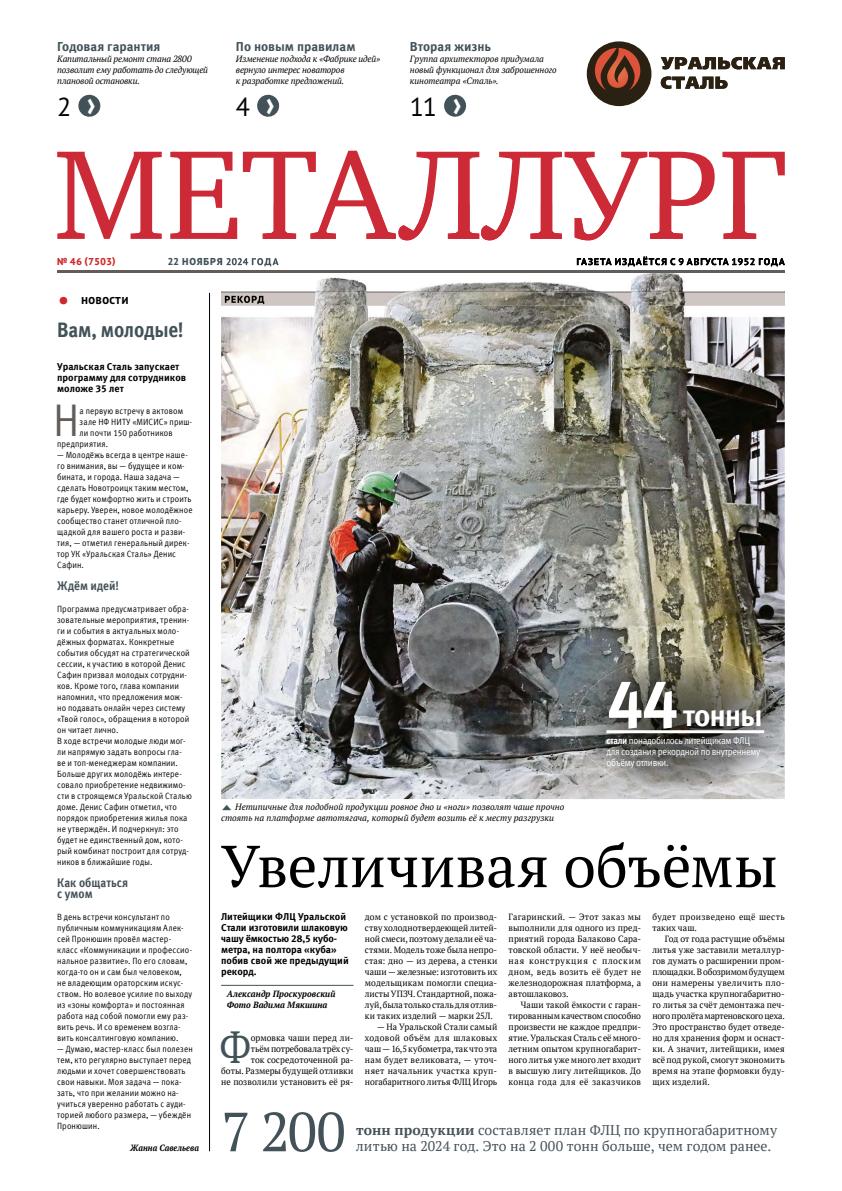
<style>
.page{position:relative;width:842px;height:1191px;background:#fff}
.page>*{position:absolute;margin:0;border:0;box-sizing:border-box;transform-origin:0 0}
.t1{font:59px "PT Serif";color:#000}
.t2{font:55px "PT Serif";color:#425258}
.t3{font:45.6px "Meta Offc Pro Norm";color:#625d58;scale:.9 1}
.t4{font:44.9px "PT Serif";color:#425258;scale:.9 1}
.t5{font:700 30px "Meta Offc Pro";letter-spacing:-.04em;color:#fff}
.t6{font:26px "PT Sans Pro";color:#000}
.t7{font:700 21px "Meta Offc Pro";letter-spacing:-.01em;color:#425258;scale:.9 1}
.t8{font:14px/16px "PT Serif";letter-spacing:.01em;color:#445259}
.t9{font:700 13px "Meta Offc Pro";color:#425258}
.t10{font:700 12.5px/11px "Meta Offc Pro";letter-spacing:.005em;color:#445259;scale:.9 1}
.t11{font:700 10px/11px "Meta Offc Pro";color:#000}
.t12{font:10px/11px "Meta Offc Pro Norm";letter-spacing:-.03em;color:#fff;scale:.9 1}
.t13{font:800 10px "PT Sans Pro";letter-spacing:.085em;color:#425258}
.t14{font:800 10px "PT Sans Pro";color:#d0282b}
.t15{font:800 10px "PT Sans Pro";letter-spacing:.065em;color:#000}
.t16{font:9px/11px "Meta Offc Pro Norm";letter-spacing:.015em;color:#000;scale:.9 1}
.t17{font:9px/11px "PT Serif";letter-spacing:.015em;color:#000;text-align:justify;scale:.96 1}
.t18{font:italic 9px/11px "PT Serif";letter-spacing:-.01em;color:#000}
.t19{font:italic 700 9px/11px "PT Serif";letter-spacing:.005em;color:#000;scale:.95 1}
.t20{font:italic 700 9px "PT Serif";letter-spacing:.005em;color:#000;scale:.9 1}
.s1{font-family:"Meta Offc Pro";font-weight:700;font-size:34px;color:#fff}
.s2{font-weight:400;font-size:27px;color:#d0282b}
.s3{font-family:"Modern Pictograms";font-style:normal;font-size:14px;color:#425258}
.s4{font-size:66px}
.s5{font-family:"Meta Offc Pro";font-weight:700}
.s6{font-weight:700}
</style>
<div class="page">
<svg style="left:587px;top:41px;width:64px;height:65px"></svg>
<svg style="left:661px;top:57px;width:124px;height:12px"></svg>
<svg style="left:661px;top:76px;width:67px;height:13px"></svg>
<svg style="left:57px;top:151px;width:728px;height:88px"></svg>
<svg style="left:268px;top:95px;width:3px;height:22px"></svg>
<svg style="left:89px;top:95px;width:3px;height:22px"></svg>
<svg style="left:455px;top:95px;width:3px;height:22px"></svg>
<hr style="left:209px;top:293px;width:1px;height:858px;background:#000">
<hr style="left:57px;top:270px;width:728px;height:2px;background:#625d58">
<hr style="left:221px;top:984px;width:132px;height:1px;background:#425258">
<img style="left:221px;top:240px;width:458px;height:418px">
<img style="left:679px;top:204px;width:106px;height:452px">
<img style="left:221px;top:658px;width:387px;height:141px">
<img style="left:750px;top:791px;width:35px;height:8px">
<img style="left:608px;top:791px;width:142px;height:8px">
<img style="left:221px;top:258px;width:58px;height:8px">
<img style="left:221px;top:204px;width:535px;height:36px">
<img style="left:221px;top:292px;width:564px;height:13px">
<img style="left:225px;top:296px;width:39px;height:8px">
<img style="left:221px;top:270px;width:564px;height:2px">
<img style="left:577px;top:256px;width:208px;height:10px">
<img style="left:576px;top:656px;width:209px;height:135px">
<hr style="left:606px;top:730px;width:158px;height:3px;background:#fff">
<h3 class="t9" style="left:57px;top:36px;width:104px">Годовая гарантия</h3>
<p class="t18" style="left:57px;top:53px;width:152px">Капитальный ремонт стана 2800 позволит ему работать до следующей плановой остановки.</p>
<h3 class="t6" style="left:57px;top:90px;width:40px">2 <span class="s1">›</span></h3>
<h3 class="t9" style="left:236px;top:36px;width:121px">По новым правилам</h3>
<p class="t18" style="left:236px;top:53px;width:146px">Изменение подхода к «Фабрике идей» вернуло интерес новаторов<br>к разработке предложений.</p>
<h3 class="t6" style="left:236px;top:90px;width:40px">4 <span class="s1">›</span></h3>
<h3 class="t9" style="left:410px;top:36px;width:83px">Вторая жизнь</h3>
<p class="t18" style="left:410px;top:53px;width:148px">Группа архитекторов придумала новый функционал для заброшенного кинотеатра «Сталь».</p>
<h3 class="t6" style="left:410px;top:90px;width:53px">11 <span class="s1">›</span></h3>
<p class="t14" style="left:57px;top:255px;width:60px">№ 46 (7503)</p>
<p class="t13" style="left:168px;top:255px;width:112px">22 НОЯБРЯ 2024 ГОДА</p>
<p class="t15" style="left:58px;top:294px;width:72px"><span class="s2">•</span> НОВОСТИ</p>
<h3 class="t7" style="left:57px;top:313px;width:142px">Вам, молодые!</h3>
<p class="t11" style="left:57px;top:360px;width:130px">Уральская Сталь запускает программу для сотрудников моложе 35 лет</p>
<h3 class="t3" style="left:53px;top:386px;width:31px">Н</h3>
<p class="t16" style="left:80px;top:405px;width:117px">а первую встречу в актовом</p>
<p class="t16" style="left:80px;top:416px;width:126px">зале НФ НИТУ «МИСИС» приш-</p>
<p class="t16" style="left:80px;top:427px;width:105px">ли почти 150 работников</p>
<p class="t16" style="left:57px;top:438px;width:58px">предприятия.</p>
<p class="t16" style="left:57px;top:449px;width:152px">— Молодёжь всегда в центре наше&shy;го внимания, вы — будущее и ком&shy;бината, и города. Наша задача — сделать Новотроицк таким местом, где будет комфортно жить и строить карьеру. Уверен, новое молодёжное сообщество станет отличной пло&shy;щадкой для вашего роста и разви&shy;тия, — отметил генеральный дирек&shy;тор УК «Уральская Сталь» Денис<br>Сафин.</p>
<h3 class="t10" style="left:57px;top:579px;width:70px">Ждём идей!</h3>
<p class="t16" style="left:57px;top:603px;width:151px">Программа предусматривает обра&shy;зовательные мероприятия, тренин&shy;ги и события в актуальных моло&shy;дёжных форматах. Конкретные события обсудят на стратегической сессии, к участию в которой Денис<br>Сафин призвал молодых сотрудни&shy;ков. Кроме того, глава компании напомнил, что предложения мож&shy;но подавать онлайн через систему «Твой голос», обращения в которой он читает лично.<br>В ходе встречи молодые люди мог&shy;ли напрямую задать вопросы гла&shy;ве и топ-менеджерам компании.<br>Больше других молодёжь интере&shy;совало приобретение недвижимо&shy;сти в строящемся Уральской Сталью доме. Денис Сафин отметил, что порядок приобретения жилья пока не утверждён. И подчеркнул: это будет не единственный дом, кото&shy;рый комбинат построит для сотруд&shy;ников в ближайшие годы.</p>
<h3 class="t10" style="left:57px;top:876px;width:80px">Как общаться с умом</h3>
<p class="t16" style="left:57px;top:911px;width:152px">В день встречи консультант по публичным коммуникациям Алек&shy;сей Пронюшин провёл мастер&shy;класс «Коммуникации и профессио&shy;нальное развитие». По его словам, когда-то он и сам был человеком, не владеющим ораторским искус&shy;ством. Но волевое усилие по выходу из «зоны комфорта» и постоянная работа над собой помогли ему раз&shy;вить речь. И со временем возгла&shy;вить консалтинговую компанию.</p>
<p class="t16" style="left:57px;top:1043px;width:152px">— Думаю, мастер-класс был полезен тем, кто регулярно выступает перед людьми и хочет совершенствовать свои навыки. Моя задача — пока&shy;зать, что при желании можно на&shy;учиться уверенно работать с ауди&shy;торией любого размера, — убеждён<br>Пронюшин.</p>
<p class="t20" style="left:130px;top:1142px;width:78px">Жанна Савельева</p>
<p class="t18" style="left:221px;top:801px;width:345px"><span class="s3">‐</span> Нетипичные для подобной продукции ровное дно и «ноги» позволят чаше прочно стоять на платформе автотягача, который будет возить её к месту разгрузки</p>
<h3 class="t5" style="left:606px;top:692px;width:158px"><span class="s4">44</span> тонны</h3>
<p class="t12" style="left:606px;top:734px;width:173px"><span class="s5">стали</span> понадобилось литейщикам ФЛЦ для создания рекордной по внутреннему объёму отливки.</p>
<h1 class="t1" style="left:221px;top:828px;width:558px">Увеличивая объёмы</h1>
<p class="t11" style="left:221px;top:910px;width:129px">Литейщики ФЛЦ Уральской<br>Стали изготовили шлаковую чашу ёмкостью 28,5 кубо&shy;метра, на полтора «куба» побив свой же предыдущий рекорд.</p>
<p class="t19" style="left:227px;top:988px;width:116px">Александр Проскуровский<br>Фото Вадима Мякшина</p>
<h3 class="t4" style="left:220px;top:1018px;width:37px">Ф</h3>
<p class="t17" style="left:221px;top:1032px;width:139px;text-align:right">ормовка чаши перед ли-<br>тьём потребовала трёх су-<br>ток сосредоточенной ра-<br>боты. Размеры будущей отливки не позволили установить её ря-</p>
<p class="t17" style="left:365px;top:911px;width:139px">дом с установкой по производ&shy;ству холоднотвердеющей литей&shy;ной смеси, поэтому делали её ча&shy;стями. Модель тоже была непро&shy;стая: дно — из дерева, а стенки чаши — железные: изготовить их модельщикам помогли специа&shy;листы УПЗЧ. Стандартной, пожа&shy;луй, была только сталь для отлив&shy;ки таких изделий — марки 25Л.</p>
<p class="t17" style="left:365px;top:1021px;width:139px;text-indent:12px">— На Уральской Стали самый ходовой объём для шлаковых чаш — 16,5 кубометра, так что эта нам будет великовата, — уточ&shy;няет начальник участка круп&shy;ногабаритного литья ФЛЦ Игорь</p>
<p class="t17" style="left:509px;top:911px;width:139px">Гагаринский. — Этот заказ мы выполнили для одного из пред&shy;приятий города Балаково Сара&shy;товской области. У неё необыч&shy;ная конструкция с плоским дном, ведь возить её будет не железнодорожная платформа, а автошлаковоз.</p>
<p class="t17" style="left:509px;top:999px;width:139px;text-indent:12px">Чаши такой ёмкости с гаран&shy;тированным качеством способно произвести не каждое предпри&shy;ятие. Уральская Сталь с её много&shy;летним опытом крупногабарит&shy;ного литья уже много лет входит в высшую лигу литейщиков. До конца года для её заказчиков</p>
<p class="t17" style="left:652px;top:911px;width:139px">будет произведено ещё шесть таких чаш.</p>
<p class="t17" style="left:652px;top:933px;width:139px;text-indent:12px">Год от года растущие объёмы литья уже заставили металлур&shy;гов думать о расширении пром&shy;площадки. В обозримом будущем они намерены увеличить пло&shy;щадь участка крупногабаритно&shy;го литья за счёт демонтажа печ&shy;ного пролёта мартеновского цеха.<br>Это пространство будет отведе&shy;но для хранения форм и оснаст&shy;ки. А значит, литейщики, имея всё под рукой, смогут экономить время на этапе формовки буду&shy;щих изделий.</p>
<h2 class="t2" style="left:221px;top:1096px;width:126px">7 200</h2>
<h3 class="t8" style="left:356px;top:1122px;width:422px"><span class="s6">тонн продукции</span> составляет план ФЛЦ по крупногабаритному литью на 2024 год. Это на 2 000 тонн больше, чем годом ранее.</h3>
</div>
